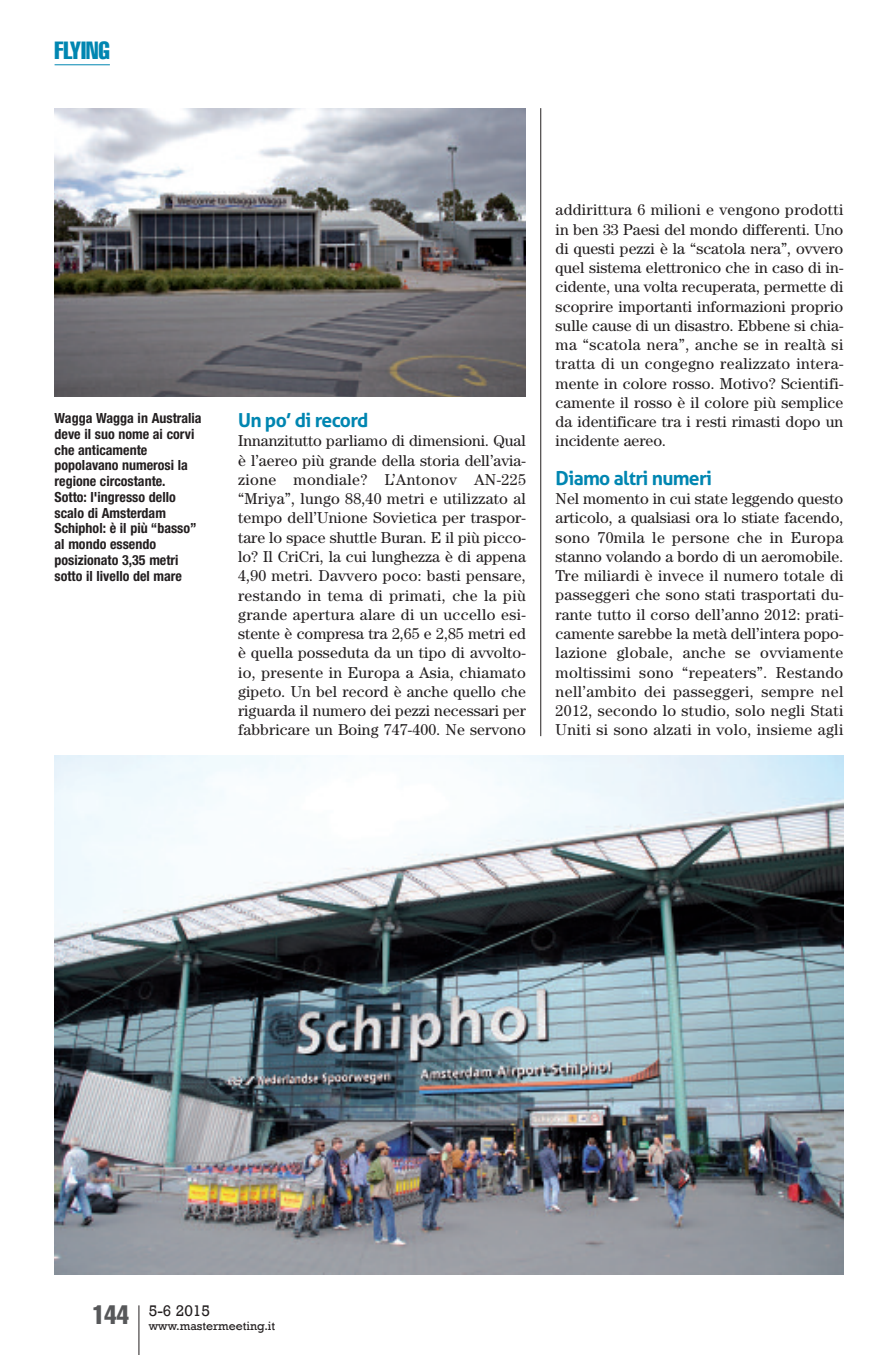
<style>
.page{position:relative;width:893px;height:1355px;background:#fff}
.page>*{position:absolute;margin:0;border:0;box-sizing:border-box;transform-origin:0 0}
.t1{font:extra-condensed 24.5px "Helvetica";color:#0086b1}
.t2{font:700 19.25px "Aller";letter-spacing:-.035em;color:#0086b1}
.t3{font:15.75px/19.2px "Century";letter-spacing:.005em;color:#231f20;text-align:justify}
.t4{font:15.75px "Rockwell";color:#231f20}
.t5{font:700 condensed 14px/15.8px "Helvetica Neue";color:#231f20}
.t6{font:12.25px "Rockwell";color:#231f20}
</style>
<div class="page">
<hr style="left:138px;top:1305px;width:1px;height:49px;background:#231f20">
<hr style="left:55px;top:64px;width:55px;height:1px;background:#0086b1">
<hr style="left:540px;top:108px;width:1px;height:628px;background:#231f20">
<img style="left:55px;top:108px;width:471px;height:288px">
<img style="left:55px;top:755px;width:788px;height:519px">
<h1 class="t1" style="left:55px;top:42px;width:57px">FLYING</h1>
<p class="t5" style="left:55px;top:411px;width:149px">Wagga Wagga in Australia deve il suo nome ai corvi che anticamente popolavano numerosi la regione circostante.<br>Sotto: l'ingresso dello scalo di Amsterdam<br>Schiphol: è il più “basso” al mondo essendo posizionato 3,35 metri sotto il livello del mare</p>
<p class="t2" style="left:238px;top:409px;width:132px">Un po’ di record</p>
<p class="t3" style="left:238px;top:433px;width:289px">Innanzitutto parliamo di dimensioni. Qual è l’aereo più grande della storia dell’avia&shy;zione mondiale? L’Antonov AN-225 “Mriya”, lungo 88,40 metri e utilizzato al tempo dell’Unione Sovietica per traspor&shy;tare lo space shuttle Buran. E il più picco&shy;lo? Il CriCri, la cui lunghezza è di appena 4,90 metri. Davvero poco: basti pensare, restando in tema di primati, che la più grande apertura alare di un uccello esi&shy;stente è compresa tra 2,65 e 2,85 metri ed è quella posseduta da un tipo di avvolto&shy;io, presente in Europa a Asia, chiamato gipeto. Un bel record è anche quello che riguarda il numero dei pezzi necessari per fabbricare un Boing 747-400. Ne servono</p>
<p class="t3" style="left:556px;top:202px;width:289px">addirittura 6 milioni e vengono prodotti in ben 33 Paesi del mondo differenti. Uno di questi pezzi è la “scatola nera”, ovvero quel sistema elettronico che in caso di in&shy;cidente, una volta recuperata, permette di scoprire importanti informazioni proprio sulle cause di un disastro. Ebbene si chia&shy;ma “scatola nera”, anche se in realtà si tratta di un congegno realizzato intera&shy;mente in colore rosso. Motivo? Scientifi&shy;camente il rosso è il colore più semplice da identificare tra i resti rimasti dopo un incidente aereo.</p>
<p class="t2" style="left:556px;top:467px;width:158px">Diamo altri numeri</p>
<p class="t3" style="left:556px;top:490px;width:289px">Nel momento in cui state leggendo questo articolo, a qualsiasi ora lo stiate facendo, sono 70mila le persone che in Europa stanno volando a bordo di un aeromobile.<br>Tre miliardi è invece il numero totale di passeggeri che sono stati trasportati du&shy;rante tutto il corso dell’anno 2012: prati&shy;camente sarebbe la metà dell’intera popo&shy;lazione globale, anche se ovviamente moltissimi sono “repeaters”. Restando nell’ambito dei passeggeri, sempre nel 2012, secondo lo studio, solo negli Stati Uniti si sono alzati in volo, insieme agli</p>
<p class="t4" style="left:149px;top:1300px;width:63px">5-6 2015</p>
<p class="t6" style="left:92px;top:1318px;width:184px"><sup>144</sup> www.mastermeeting.it</p>
</div>
